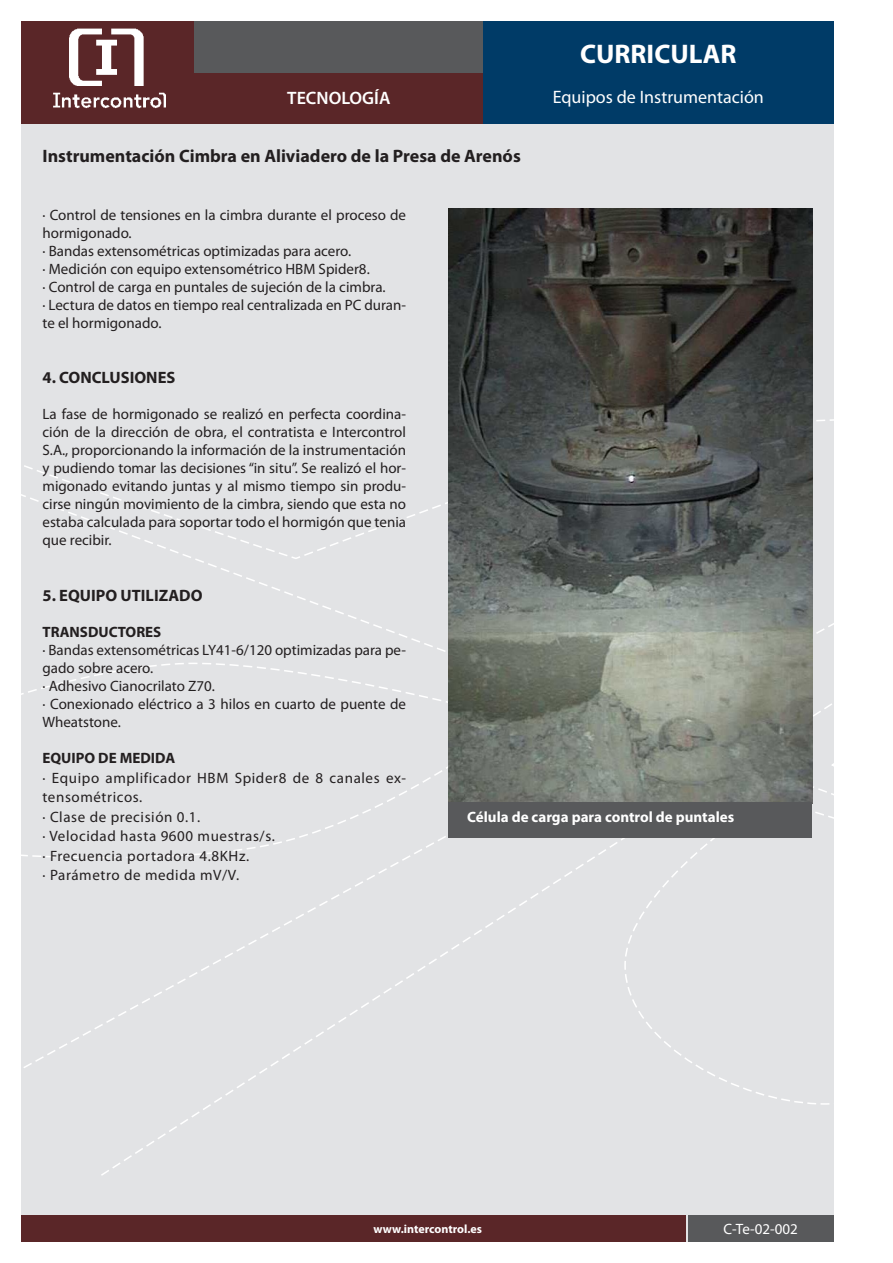
<style>
.page{position:relative;width:893px;height:1263px;background:#fff}
.page>*{position:absolute;margin:0;border:0;box-sizing:border-box;transform-origin:0 0}
.t1{font:700 27px "Myriad Pro";color:#fff}
.t2{font:700 18px "Myriad Pro";color:#231f20}
.t3{font:18px "Myriad Pro";color:#fff}
.t4{font:600 18px "Myriad Pro";color:#fff}
.t5{font:700 16.5px "Myriad Pro";color:#231f20}
.t6{font:15px/18px "Myriad Pro";color:#231f20}
.t7{font:15px/19.5px "Myriad Pro";letter-spacing:.04em;color:#231f20}
.t8{font:700 15px "Myriad Pro";color:#fff}
.t9{font:700 15px "Myriad Pro";color:#231f20}
.t10{font:15px "Myriad Pro";color:#fff}
.t11{font:700 12px "Myriad Pro";color:#fff}
</style>
<div class="page">
<div style="left:21px;top:21px;width:812px;height:1221px;background:#e2e3e5"></div>
<svg style="left:21px;top:567px;width:566px;height:304px"></svg>
<svg style="left:21px;top:662px;width:497px;height:184px"></svg>
<svg style="left:624px;top:837px;width:210px;height:268px"></svg>
<svg style="left:772px;top:695px;width:62px;height:230px"></svg>
<svg style="left:21px;top:390px;width:428px;height:170px"></svg>
<div style="left:195px;top:72px;width:288px;height:51px;background:#5a2628"></div>
<div style="left:21px;top:21px;width:174px;height:102px;background:#5a2628"></div>
<div style="left:483px;top:21px;width:350px;height:102px;background:#003b67"></div>
<img style="left:70px;top:28px;width:74px;height:57px">
<img style="left:53px;top:85px;width:112px;height:24px">
<div style="left:195px;top:21px;width:288px;height:51px;background:#58595b"></div>
<div style="left:21px;top:1215px;width:665px;height:27px;background:#5a2628"></div>
<div style="left:688px;top:1215px;width:145px;height:27px;background:#58595b"></div>
<img style="left:449px;top:208px;width:363px;height:594px">
<div style="left:449px;top:802px;width:363px;height:35px;background:#58595b"></div>
<p class="t4" style="left:287px;top:87px;width:105px">TECNOLOGÍA</p>
<p class="t2" style="left:43px;top:145px;width:480px">Instrumentación Cimbra en Aliviadero de la Presa de Arenós</p>
<p class="t6" style="left:43px;top:205px;width:365px">· Control de tensiones en la cimbra durante el proceso de hormigonado.</p>
<p class="t6" style="left:43px;top:241px;width:310px">· Bandas extensométricas optimizadas para acero.</p>
<p class="t6" style="left:43px;top:259px;width:329px">· Medición con equipo extensométrico HBM Spider8.</p>
<p class="t6" style="left:43px;top:277px;width:345px">· Control de carga en puntales de sujeción de la cimbra.</p>
<p class="t6" style="left:43px;top:295px;width:365px">· Lectura de datos en tiempo real centralizada en PC duran&shy;te el hormigonado.</p>
<p class="t5" style="left:43px;top:367px;width:134px">4. CONCLUSIONES</p>
<p class="t6" style="left:43px;top:405px;width:365px;text-align:justify">La fase de hormigonado se realizó en perfecta coordina&shy;ción de la dirección de obra, el contratista e Intercontrol S.A., proporcionando la información de la instrumentación y pudiendo tomar las decisiones “in situ”. Se realizó el hor&shy;migonado evitando juntas y al mismo tiempo sin produ&shy;cirse ningún movimiento de la cimbra, siendo que esta no estaba calculada para soportar todo el hormigón que tenia que recibir.</p>
<p class="t1" style="left:580px;top:36px;width:158px">CURRICULAR</p>
<p class="t3" style="left:553px;top:86px;width:213px">Equipos de Instrumentación</p>
<p class="t5" style="left:43px;top:585px;width:162px">5. EQUIPO UTILIZADO</p>
<p class="t9" style="left:43px;top:622px;width:120px">TRANSDUCTORES</p>
<p class="t6" style="left:43px;top:641px;width:365px">· Bandas extensométricas LY41-6/120 optimizadas para pe&shy;gado sobre acero.</p>
<p class="t6" style="left:43px;top:677px;width:174px">· Adhesivo Cianocrilato Z70.</p>
<p class="t6" style="left:43px;top:695px;width:365px">· Conexionado eléctrico a 3 hilos en cuarto de puente de<br>Wheatstone.</p>
<p class="t9" style="left:43px;top:748px;width:134px">EQUIPO DE MEDIDA</p>
<p class="t7" style="left:43px;top:768px;width:365px">· Equipo amplificador HBM Spider8 de 8 canales ex&shy;tensométricos.</p>
<p class="t7" style="left:43px;top:807px;width:159px">· Clase de precisión 0.1.</p>
<p class="t7" style="left:43px;top:826px;width:234px">· Velocidad hasta 9600 muestras/s.</p>
<p class="t7" style="left:43px;top:846px;width:208px">· Frecuencia portadora 4.8KHz.</p>
<p class="t7" style="left:43px;top:865px;width:198px">· Parámetro de medida mV/V.</p>
<p class="t8" style="left:467px;top:807px;width:268px">Célula de carga para control de puntales</p>
<p class="t11" style="left:373px;top:1221px;width:110px">www.intercontrol.es</p>
<p class="t10" style="left:723px;top:1219px;width:76px">C-Te-02-002</p>
</div>
